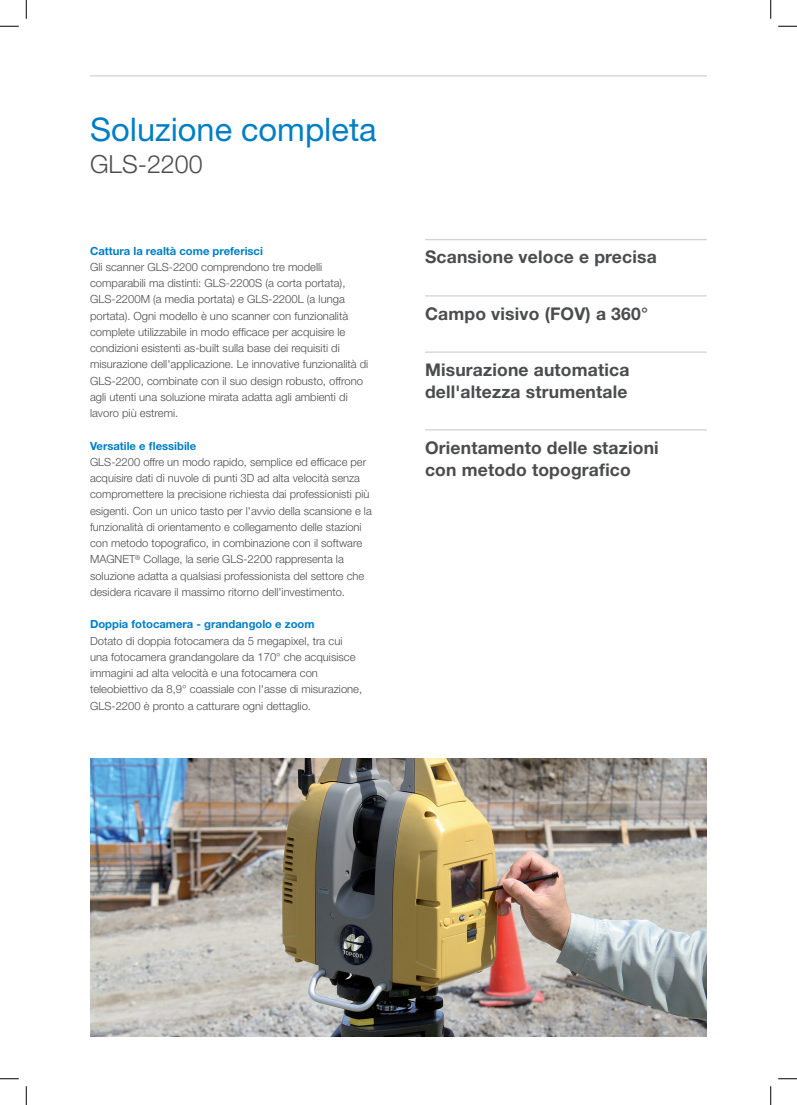
<style>
.page{position:relative;width:797px;height:1105px;background:#fff}
.page>*{position:absolute;margin:0;border:0;box-sizing:border-box;transform-origin:0 0}
.t1{font:32.5px "Helvetica Neue LT Std";color:#007ec5}
.t2{font:300 25px "Helvetica Neue LT Std";color:#4b4c4d}
.t3{font:700 17.5px/22.5px "Helvetica Neue LT Std";letter-spacing:.01em;color:#4b4c4d}
.t4{font:300 11.25px/16.2px "Helvetica Neue LT Std";color:#4b4c4d}
.t5{font:700 11.25px "Helvetica Neue LT Std";color:#007ec5}
</style>
<div class="page">
<hr style="left:90px;top:75px;width:617px;height:1px;background:#d1d2d4">
<hr style="left:425px;top:239px;width:282px;height:1px;background:#d1d2d4">
<hr style="left:425px;top:295px;width:282px;height:1px;background:#d1d2d4">
<hr style="left:425px;top:351px;width:282px;height:2px;background:#d1d2d4">
<hr style="left:425px;top:429px;width:282px;height:1px;background:#d1d2d4">
<img style="left:90px;top:758px;width:617px;height:278px">
<svg style="left:0;top:25px;width:19px;height:2px"></svg>
<svg style="left:778px;top:25px;width:19px;height:2px"></svg>
<svg style="left:0;top:1078px;width:19px;height:1px"></svg>
<svg style="left:778px;top:1078px;width:19px;height:1px"></svg>
<svg style="left:25px;top:0;width:2px;height:19px"></svg>
<svg style="left:25px;top:1086px;width:2px;height:19px"></svg>
<svg style="left:770px;top:0;width:1px;height:19px"></svg>
<svg style="left:770px;top:1086px;width:1px;height:19px"></svg>
<h1 class="t1" style="left:90px;top:110px;width:288px">Soluzione completa</h1>
<h2 class="t2" style="left:90px;top:149px;width:114px">GLS-2200</h2>
<p class="t5" style="left:90px;top:244px;width:174px">Cattura la realtà come preferisci</p>
<p class="t4" style="left:90px;top:258px;width:280px">Gli scanner GLS-2200 comprendono tre modelli comparabili ma distinti: GLS-2200S (a corta portata), GLS-2200M (a media portata) e GLS-2200L (a lunga portata). Ogni modello è uno scanner con funzionalità complete utilizzabile in modo efficace per acquisire le condizioni esistenti as-built sulla base dei requisiti di misurazione dell'applicazione. Le innovative funzionalità di GLS-2200, combinate con il suo design robusto, offrono agli utenti una soluzione mirata adatta agli ambienti di lavoro più estremi.</p>
<p class="t5" style="left:90px;top:439px;width:108px">Versatile e flessibile</p>
<p class="t4" style="left:90px;top:453px;width:283px">GLS-2200 offre un modo rapido, semplice ed efficace per acquisire dati di nuvole di punti 3D ad alta velocità senza compromettere la precisione richiesta dai professionisti più esigenti. Con un unico tasto per l'avvio della scansione e la funzionalità di orientamento e collegamento delle stazioni con metodo topografico, in combinazione con il software MAGNET<sup>®</sup> Collage, la serie GLS-2200 rappresenta la soluzione adatta a qualsiasi professionista del settore che desidera ricavare il massimo ritorno dell'investimento.</p>
<p class="t5" style="left:90px;top:617px;width:226px">Doppia fotocamera - grandangolo e zoom</p>
<p class="t4" style="left:90px;top:632px;width:274px">Dotato di doppia fotocamera da 5 megapixel, tra cui una fotocamera grandangolare da 170° che acquisisce immagini ad alta velocità e una fotocamera con teleobiettivo da 8,9° coassiale con l'asse di misurazione, GLS-2200 è pronto a catturare ogni dettaglio.</p>
<h3 class="t3" style="left:425px;top:245px;width:233px">Scansione veloce e precisa</h3>
<h3 class="t3" style="left:425px;top:302px;width:224px">Campo visivo (FOV) a 360°</h3>
<h3 class="t3" style="left:425px;top:358px;width:206px">Misurazione automatica dell'altezza strumentale</h3>
<h3 class="t3" style="left:425px;top:436px;width:235px">Orientamento delle stazioni con metodo topografico</h3>
</div>
